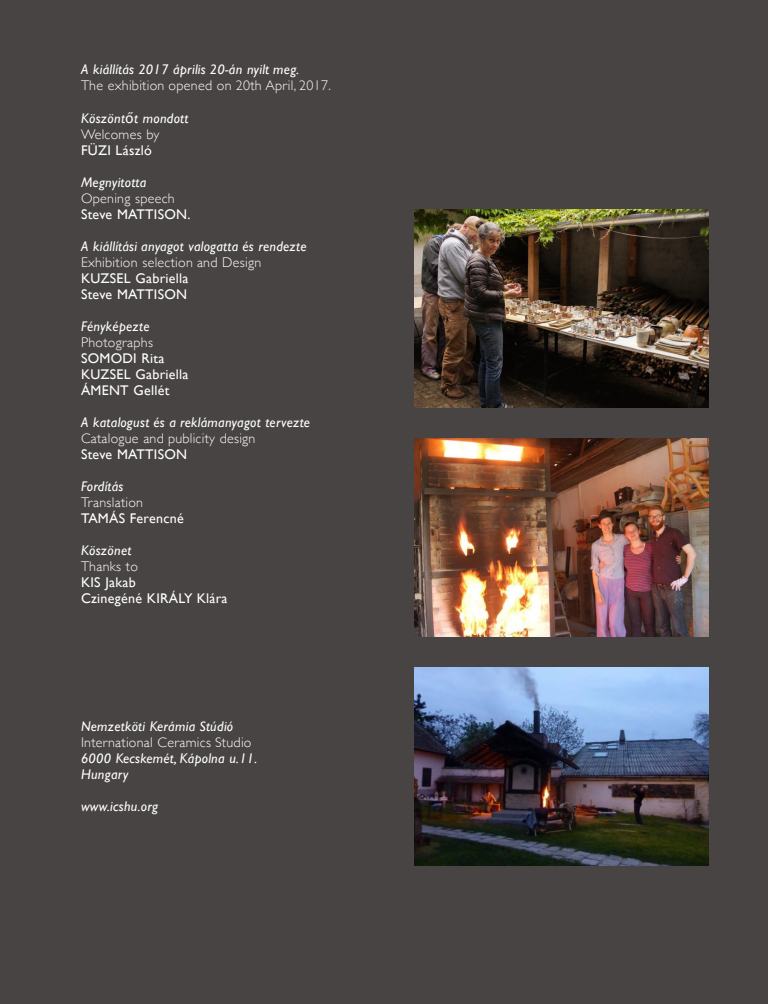
<style>
.page{position:relative;width:768px;height:1004px;background:#474443}
.page>*{position:absolute;margin:0;border:0;box-sizing:border-box;transform-origin:0 0}
.t1{font:italic 14px/15.9px "Gill Sans";letter-spacing:.02em;color:#fff}
.t2{font:300 14px "Gill Sans";letter-spacing:.02em;color:#fff}
.t3{font:14px/16px "Gill Sans";letter-spacing:.02em;color:#fff}
.s1{font-family:"Lucida Grande";font-style:normal}
.s2{font-weight:300;font-style:normal}
</style>
<div class="page">
<img style="left:414px;top:438px;width:295px;height:199px">
<img style="left:414px;top:209px;width:295px;height:199px">
<img style="left:414px;top:667px;width:295px;height:199px">
<p class="t1" style="left:81px;top:63px;width:220px">A kiállítás 2017 április 20-án nyilt meg.</p>
<p class="t2" style="left:81px;top:80px;width:251px">The exhibition opened on 20th April, 2017.</p>
<p class="t1" style="left:81px;top:112px;width:109px">Köszönt<span class="s1">ő</span>t mondott<br><span class="s2">Welcomes by</span></p>
<p class="t3" style="left:81px;top:144px;width:72px">FÜZI László</p>
<p class="t1" style="left:81px;top:176px;width:67px">Megnyitotta</p>
<p class="t2" style="left:81px;top:193px;width:95px">Opening speech</p>
<p class="t3" style="left:81px;top:208px;width:111px">Steve MATTISON.</p>
<p class="t1" style="left:81px;top:240px;width:227px">A kiállítási anyagot valogatta és rendezte</p>
<p class="t2" style="left:81px;top:257px;width:182px">Exhibition selection and Design</p>
<p class="t3" style="left:81px;top:272px;width:109px">KUZSEL Gabriella<br>Steve MATTISON</p>
<p class="t1" style="left:81px;top:320px;width:70px">Fényképezte</p>
<p class="t2" style="left:81px;top:337px;width:74px">Photographs</p>
<p class="t3" style="left:81px;top:352px;width:109px">SOMODI Rita<br>KUZSEL Gabriella<br>ÁMENT Gellét</p>
<p class="t1" style="left:81px;top:416px;width:231px">A katalogust és a reklámanyagot tervezte</p>
<p class="t2" style="left:81px;top:433px;width:176px">Catalogue and publicity design</p>
<p class="t3" style="left:81px;top:448px;width:108px">Steve MATTISON</p>
<p class="t1" style="left:81px;top:480px;width:44px">Fordítás</p>
<p class="t2" style="left:81px;top:497px;width:64px">Translation</p>
<p class="t3" style="left:81px;top:512px;width:104px">TAMÁS Ferencné</p>
<p class="t1" style="left:81px;top:544px;width:52px">Köszönet</p>
<p class="t2" style="left:81px;top:561px;width:58px">Thanks to</p>
<p class="t3" style="left:81px;top:576px;width:148px">KIS Jakab<br>Czinegéné KIRÁLY Klára</p>
<p class="t1" style="left:81px;top:720px;width:154px">Nemzetköti Kerámia Stúdió</p>
<p class="t2" style="left:81px;top:737px;width:172px">International Ceramics Studio</p>
<p class="t1" style="left:81px;top:752px;width:178px">6000 Kecskemét, Kápolna u.11.<br>Hungary</p>
<p class="t1" style="left:81px;top:800px;width:79px">www.icshu.org</p>
</div>
